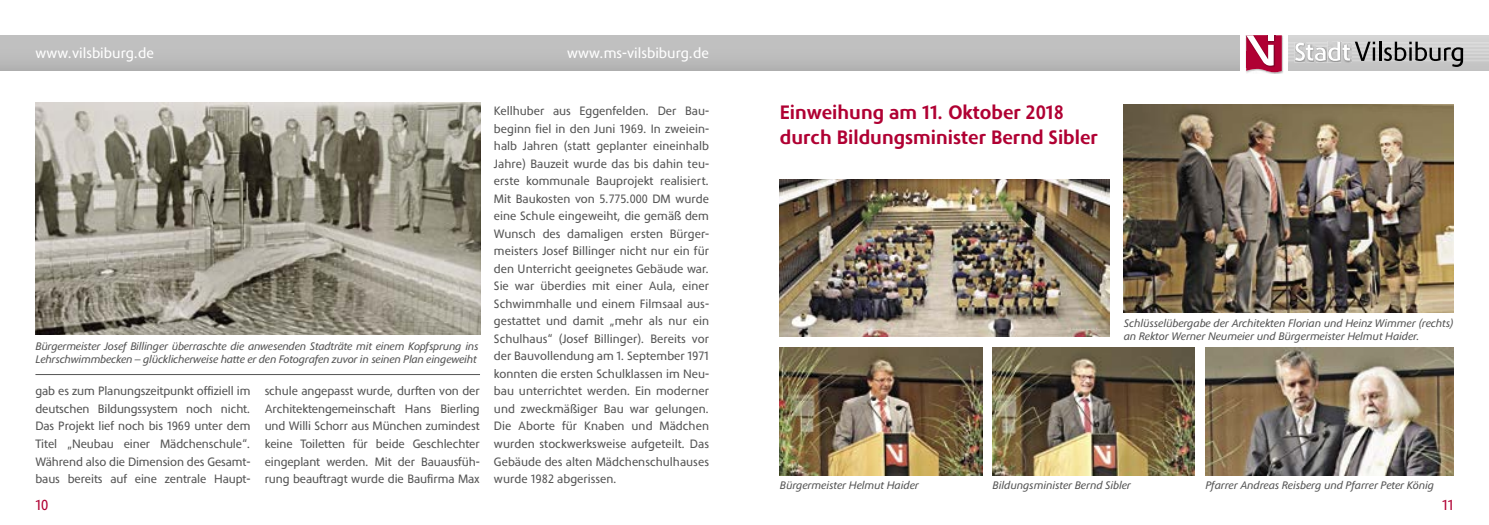
<style>
.page{position:relative;width:1489px;height:525px;background:#fff}
.page>*{position:absolute;margin:0;border:0;box-sizing:border-box;transform-origin:0 0}
.t1{font:700 20px/25px "Phoenica";color:#b00033}
.t2{font:15px "Phoenica";color:#fff}
.t3{font:15px "Phoenica";color:#b00033}
.t4{font:12.5px/17.5px "Phoenica";letter-spacing:-.01em;color:#555;text-align:justify}
.t5{font:italic 11.25px/12.5px "Phoenica";letter-spacing:-.01em;color:#555}
</style>
<div class="page">
<img style="left:35px;top:103px;width:446px;height:232px">
<hr style="left:35px;top:374px;width:445px;height:1px;background:#555">
<img style="left:992px;top:347px;width:202px;height:128px">
<img style="left:780px;top:179px;width:329px;height:158px">
<img style="left:1123px;top:105px;width:330px;height:207px">
<img style="left:780px;top:347px;width:201px;height:128px">
<img style="left:1205px;top:347px;width:248px;height:128px">
<div style="left:0;top:35px;width:744px;height:36px;background:#bfbfbf"></div>
<div style="left:744px;top:35px;width:495px;height:36px;background:#bfbfbf"></div>
<hr style="left:1287px;top:35px;width:201px;height:2px;background:#d6d6d6">
<hr style="left:1287px;top:37px;width:201px;height:1px;background:#d5d5d5">
<hr style="left:1287px;top:38px;width:201px;height:2px;background:#d4d4d4">
<hr style="left:1287px;top:40px;width:201px;height:1px;background:#d3d3d3">
<hr style="left:1287px;top:67px;width:201px;height:2px;background:#c3c3c3">
<hr style="left:1287px;top:69px;width:201px;height:1px;background:#c2c2c2">
<hr style="left:1287px;top:70px;width:201px;height:1px;background:#c1c1c1">
<svg style="left:1288px;top:41px;width:200px;height:26px;background:#b4b4b4"></svg>
<img style="left:1246px;top:35px;width:37px;height:39px">
<svg style="left:1245px;top:35px;width:36px;height:37px"></svg>
<p class="t2" style="left:35px;top:45px;width:120px">www.vilsbiburg.de</p>
<p class="t2" style="left:567px;top:45px;width:143px">www.ms-vilsbiburg.de</p>
<p class="t5" style="left:35px;top:340px;width:444px">Bürgermeister Josef Billinger überraschte die anwesenden Stadträte mit einem Kopfsprung ins<br>Lehrschwimmbecken – glücklicherweise hatte er den Fotografen zuvor in seinen Plan eingeweiht</p>
<p class="t4" style="left:35px;top:382px;width:216px">gab es zum Planungszeitpunkt offiziell im deutschen Bildungssystem noch nicht.<br>Das Projekt lief noch bis 1969 unter dem Titel „Neubau einer Mädchenschule“.<br>Während also die Dimension des Gesamt&shy;baus bereits auf eine zentrale Haupt-</p>
<p class="t4" style="left:265px;top:382px;width:216px">schule angepasst wurde, durften von der Architektengemeinschaft Hans Bierling und Willi Schorr aus München zumindest keine Toiletten für beide Geschlechter eingeplant werden. Mit der Bauausfüh&shy;rung beauftragt wurde die Baufirma Max</p>
<p class="t4" style="left:494px;top:102px;width:216px">Kellhuber aus Eggenfelden. Der Bau&shy;beginn fiel in den Juni 1969. In zweiein&shy;halb Jahren (statt geplanter eineinhalb Jahre) Bauzeit wurde das bis dahin teu&shy;erste kommunale Bauprojekt realisiert.<br>Mit Baukosten von 5.775.000 DM wurde eine Schule eingeweiht, die gemäß dem Wunsch des damaligen ersten Bürger&shy;meisters Josef Billinger nicht nur ein für den Unterricht geeignetes Gebäude war.<br>Sie war überdies mit einer Aula, einer Schwimmhalle und einem Filmsaal aus&shy;gestattet und damit „mehr als nur ein Schulhaus“ (Josef Billinger). Bereits vor der Bauvollendung am 1. September 1971 konnten die ersten Schulklassen im Neu&shy;bau unterrichtet werden. Ein moderner und zweckmäßiger Bau war gelungen.<br>Die Aborte für Knaben und Mädchen wurden stockwerksweise aufgeteilt. Das Gebäude des alten Mädchenschulhauses wurde 1982 abgerissen.</p>
<h1 class="t1" style="left:780px;top:100px;width:319px">Einweihung am 11. Oktober 2018 durch Bildungsminister Bernd Sibler</h1>
<p class="t5" style="left:1123px;top:317px;width:331px">Schlüsselübergabe der Architekten Florian und Heinz Wimmer (rechts) an Rektor Werner Neumeier und Bürgermeister Helmut Haider.</p>
<p class="t5" style="left:780px;top:478px;width:140px">Bürgermeister Helmut Haider</p>
<p class="t5" style="left:992px;top:478px;width:140px">Bildungsminister Bernd Sibler</p>
<p class="t5" style="left:1205px;top:478px;width:230px">Pfarrer Andreas Reisberg und Pfarrer Peter König</p>
<p class="t3" style="left:35px;top:496px;width:14px">10</p>
<p class="t3" style="left:1441px;top:496px;width:13px">11</p>
</div>
